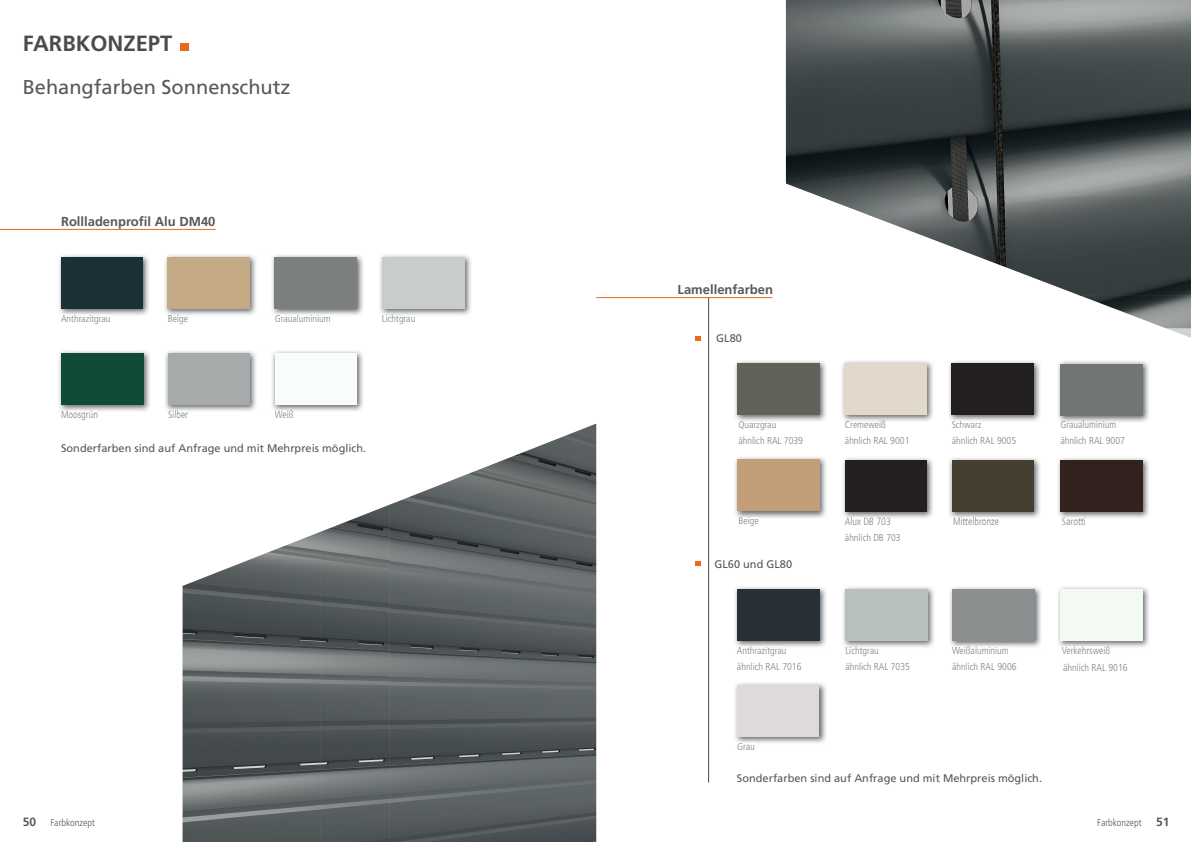
<style>
.page{position:relative;width:1191px;height:842px;background:#fff}
.page>*{position:absolute;margin:0;border:0;box-sizing:border-box;transform-origin:0 0}
.t1{font:700 22px "Frutiger LT Pro";color:#4b4c4d}
.t2{font:20px "Frutiger LT Pro";color:#57585a}
.t3{font:700 13px "Frutiger LT Pro";color:#57585a}
.t4{font:11px "Frutiger LT Pro";color:#57585a}
.t5{font:300 condensed 10px "Frutiger LT Pro";color:#808285}
.t6{font:300 condensed 10px "Frutiger LT Pro";color:#57585a}
.s1{font-weight:700;font-stretch:normal;font-size:12px}
</style>
<div class="page">
<div style="left:180px;top:43px;width:9px;height:8px;background:#e86a1f"></div>
<img style="left:380px;top:255px;width:91px;height:60px">
<div style="left:382px;top:257px;width:82px;height:52px;background:#c8cdca"></div>
<img style="left:165px;top:255px;width:91px;height:60px">
<div style="left:168px;top:257px;width:82px;height:52px;background:#c4aa85"></div>
<img style="left:59px;top:351px;width:91px;height:61px">
<img style="left:62px;top:411px;width:35px;height:1px">
<div style="left:61px;top:353px;width:82px;height:52px;background:#104b39"></div>
<img style="left:59px;top:255px;width:90px;height:60px">
<div style="left:61px;top:257px;width:82px;height:52px;background:#1a3036"></div>
<img style="left:272px;top:255px;width:91px;height:60px">
<div style="left:275px;top:257px;width:82px;height:52px;background:#7c7f80"></div>
<img style="left:165px;top:351px;width:91px;height:60px">
<img style="left:168px;top:410px;width:20px;height:2px">
<div style="left:168px;top:353px;width:82px;height:52px;background:#a7aaaa"></div>
<img style="left:272px;top:351px;width:91px;height:60px">
<svg style="left:275px;top:410px;width:18px;height:2px"></svg>
<div style="left:275px;top:353px;width:82px;height:52px;background:#f8fcfd"></div>
<img style="left:493px;top:424px;width:103px;height:418px">
<img style="left:389px;top:464px;width:104px;height:378px">
<img style="left:320px;top:505px;width:69px;height:337px">
<img style="left:217px;top:532px;width:103px;height:310px">
<img style="left:183px;top:572px;width:34px;height:270px">
<hr style="left:0;top:229px;width:215px;height:1px;background:#e86a1f">
<img style="left:1058px;top:361px;width:91px;height:61px">
<div style="left:1060px;top:364px;width:83px;height:51px;background:#717573"></div>
<img style="left:842px;top:361px;width:91px;height:60px">
<div style="left:844px;top:364px;width:82px;height:51px;background:#e2d9ca"></div>
<img style="left:843px;top:587px;width:91px;height:60px">
<div style="left:845px;top:589px;width:82px;height:52px;background:#b8c0be"></div>
<hr style="left:596px;top:297px;width:176px;height:1px;background:#e86a1f">
<svg style="left:695px;top:336px;width:6px;height:5px"></svg>
<svg style="left:695px;top:561px;width:6px;height:5px"></svg>
<hr style="left:708px;top:298px;width:1px;height:484px;background:#4b4c4d">
<img style="left:735px;top:361px;width:91px;height:60px">
<div style="left:737px;top:364px;width:82px;height:51px;background:#61635b"></div>
<img style="left:735px;top:587px;width:91px;height:60px">
<img style="left:737px;top:646px;width:49px;height:2px">
<div style="left:737px;top:589px;width:82px;height:52px;background:#273037"></div>
<img style="left:735px;top:457px;width:91px;height:61px">
<svg style="left:739px;top:517px;width:19px;height:2px"></svg>
<div style="left:737px;top:460px;width:82px;height:51px;background:#c19e78"></div>
<img style="left:1058px;top:587px;width:91px;height:61px">
<img style="left:1062px;top:646px;width:47px;height:2px">
<div style="left:1060px;top:589px;width:82px;height:52px;background:#f3faf2"></div>
<img style="left:1058px;top:458px;width:91px;height:60px">
<img style="left:1062px;top:517px;width:23px;height:2px">
<div style="left:1060px;top:460px;width:82px;height:52px;background:#32221e"></div>
<img style="left:949px;top:361px;width:91px;height:60px">
<div style="left:951px;top:364px;width:82px;height:51px;background:#231f20"></div>
<img style="left:950px;top:587px;width:91px;height:60px">
<img style="left:952px;top:646px;width:56px;height:2px">
<div style="left:952px;top:589px;width:82px;height:52px;background:#8c8f8f"></div>
<img style="left:843px;top:458px;width:90px;height:60px">
<img style="left:845px;top:517px;width:45px;height:2px">
<div style="left:845px;top:460px;width:81px;height:52px;background:#231f20"></div>
<img style="left:735px;top:683px;width:91px;height:60px">
<div style="left:737px;top:685px;width:82px;height:52px;background:#dedadc"></div>
<img style="left:949px;top:458px;width:91px;height:61px">
<img style="left:954px;top:517px;width:44px;height:2px">
<div style="left:951px;top:460px;width:82px;height:52px;background:#463e31"></div>
<img style="left:786px;top:0;width:405px;height:197px">
<img style="left:821px;top:197px;width:370px;height:33px">
<img style="left:906px;top:229px;width:285px;height:34px">
<img style="left:993px;top:262px;width:198px;height:33px">
<img style="left:1079px;top:295px;width:112px;height:33px">
<h1 class="t1" style="left:23px;top:30px;width:151px">FARBKONZEPT</h1>
<h2 class="t2" style="left:23px;top:75px;width:269px">Behangfarben Sonnenschutz</h2>
<h3 class="t3" style="left:61px;top:213px;width:156px">Rollladenprofil Alu DM40</h3>
<p class="t5" style="left:61px;top:313px;width:51px">Anthrazitgrau</p>
<p class="t5" style="left:168px;top:313px;width:22px">Beige</p>
<p class="t5" style="left:275px;top:313px;width:57px">Graualuminium</p>
<p class="t5" style="left:382px;top:313px;width:35px">Lichtgrau</p>
<p class="t5" style="left:61px;top:409px;width:38px">Moosgrün</p>
<p class="t5" style="left:168px;top:409px;width:22px">Silber</p>
<p class="t5" style="left:275px;top:409px;width:20px">Weiß</p>
<p class="t4" style="left:61px;top:441px;width:306px">Sonderfarben sind auf Anfrage und mit Mehrpreis möglich.</p>
<h3 class="t3" style="left:677px;top:282px;width:97px">Lamellenfarben</h3>
<p class="t4" style="left:716px;top:332px;width:27px">GL80</p>
<p class="t5" style="left:738px;top:419px;width:39px">Quarzgrau</p>
<p class="t5" style="left:738px;top:435px;width:66px">ähnlich RAL 7039</p>
<p class="t5" style="left:738px;top:515px;width:22px">Beige</p>
<p class="t4" style="left:714px;top:558px;width:79px">GL60 und GL80</p>
<p class="t5" style="left:737px;top:645px;width:51px">Anthrazitgrau</p>
<p class="t5" style="left:845px;top:419px;width:42px">Cremeweiß</p>
<p class="t5" style="left:845px;top:435px;width:66px">ähnlich RAL 9001</p>
<p class="t5" style="left:845px;top:515px;width:47px">Alux DB 703</p>
<p class="t5" style="left:845px;top:532px;width:57px">ähnlich DB 703</p>
<p class="t5" style="left:845px;top:645px;width:35px">Lichtgrau</p>
<p class="t5" style="left:951px;top:419px;width:31px">Schwarz</p>
<p class="t5" style="left:951px;top:435px;width:66px">ähnlich RAL 9005</p>
<p class="t5" style="left:1060px;top:419px;width:57px">Graualuminium</p>
<p class="t5" style="left:1060px;top:435px;width:66px">ähnlich RAL 9007</p>
<p class="t5" style="left:953px;top:515px;width:47px">Mittelbronze</p>
<p class="t5" style="left:1062px;top:515px;width:25px">Sarotti</p>
<p class="t5" style="left:952px;top:645px;width:58px">Weißaluminium</p>
<p class="t5" style="left:1061px;top:645px;width:50px">Verkehrsweiß</p>
<p class="t5" style="left:952px;top:661px;width:66px">ähnlich RAL 9006</p>
<p class="t5" style="left:737px;top:661px;width:66px">ähnlich RAL 7016</p>
<p class="t5" style="left:1063px;top:661px;width:66px">ähnlich RAL 9016</p>
<p class="t5" style="left:845px;top:661px;width:66px">ähnlich RAL 7035</p>
<p class="t5" style="left:737px;top:741px;width:19px">Grau</p>
<p class="t4" style="left:737px;top:772px;width:306px">Sonderfarben sind auf Anfrage und mit Mehrpreis möglich.</p>
<p class="t6" style="left:23px;top:816px;width:74px"><span class="s1">50</span> Farbkonzept</p>
<p class="t6" style="left:1097px;top:816px;width:74px">Farbkonzept <span class="s1">51</span></p>
</div>
